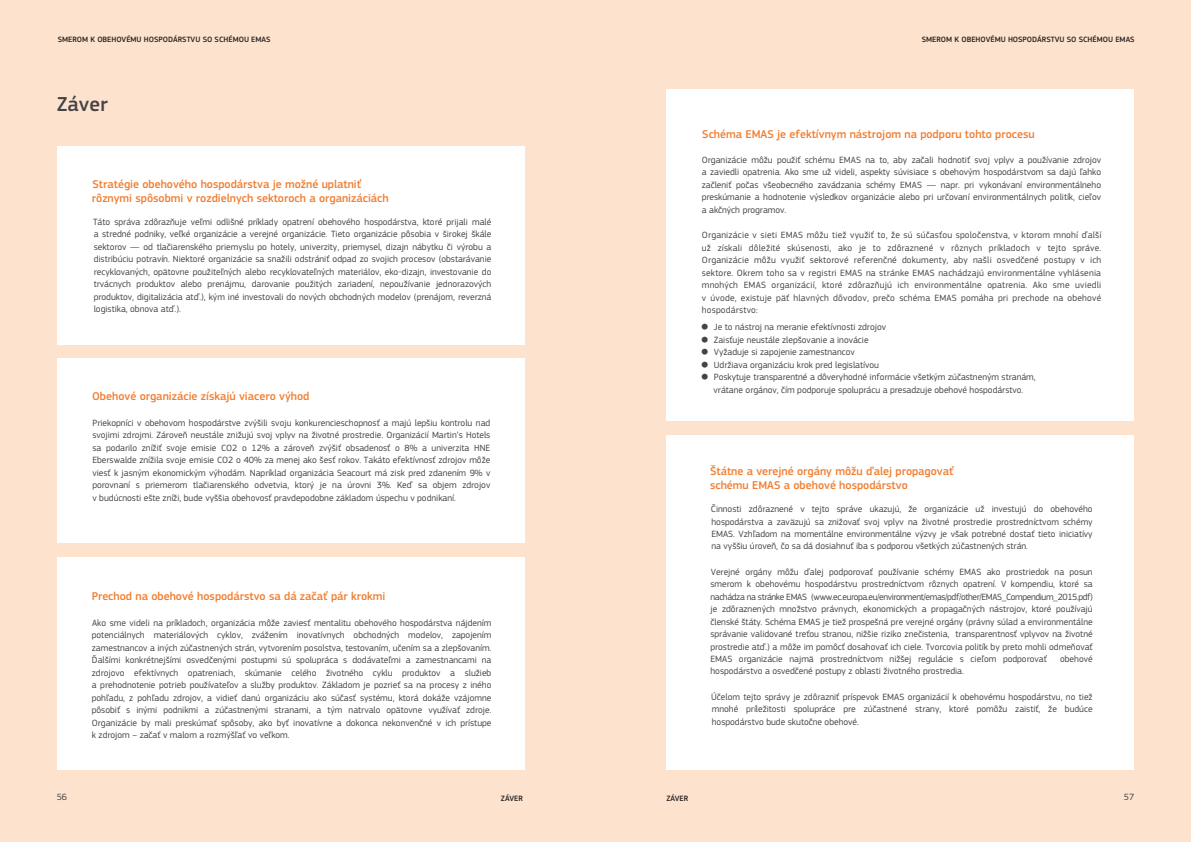
<style>
.page{position:relative;width:1191px;height:842px;background:#fff}
.page>*{position:absolute;margin:0;border:0;box-sizing:border-box;transform-origin:0 0}
.t1{font:500 21px "EC Square Sans Pro";color:#454346}
.t2{font:500 11.8px/14.1px "EC Square Sans Pro";color:#f07e31}
.t3{font:9.4px/12.5px "EC Square Sans Pro";color:#454346;text-align:justify}
.t4{font:500 8px "EC Square Sans Pro";color:#231f20}
.s1{font-weight:500}
</style>
<div class="page">
<div style="left:595px;top:0;width:596px;height:842px;background:#fde2cd"></div>
<div style="left:0;top:0;width:595px;height:842px;background:#fde2cd"></div>
<div style="left:666px;top:89px;width:468px;height:332px;background:#fff"></div>
<div style="left:666px;top:435px;width:468px;height:335px;background:#fff"></div>
<div style="left:57px;top:146px;width:467px;height:198px;background:#fff"></div>
<div style="left:57px;top:359px;width:467px;height:184px;background:#fff"></div>
<div style="left:57px;top:557px;width:467px;height:213px;background:#fff"></div>
<p class="t4" style="left:58px;top:35px;width:214px">SMEROM K OBEHOVÉMU HOSPODÁRSTVU SO SCHÉMOU EMAS</p>
<p class="t4" style="left:921px;top:35px;width:214px">SMEROM K OBEHOVÉMU HOSPODÁRSTVU SO SCHÉMOU EMAS</p>
<p class="t1" style="left:57px;top:91px;width:52px">Záver</p>
<p class="t2" style="left:92px;top:177px;width:298px">Stratégie obehového hospodárstva je možné uplatniť rôznymi spôsobmi v rozdielnych sektoroch a organizáciách</p>
<p class="t3" style="left:93px;top:215px;width:400px">Táto správa zdôrazňuje veľmi odlišné príklady opatrení obehového hospodárstva, ktoré prijali malé a stredné podniky, veľké organizácie a verejné organizácie. Tieto organizácie pôsobia v širokej škále sektorov — od tlačiarenského priemyslu po hotely, univerzity, priemysel, dizajn nábytku či výrobu a distribúciu potravín. Niektoré organizácie sa snažili odstrániť odpad zo svojich procesov (obstarávanie recyklovaných, opätovne použiteľných alebo recyklovateľných materiálov, eko-dizajn, investovanie do trvácnych produktov alebo prenájmu, darovanie použitých zariadení, nepoužívanie jednorazových produktov, digitalizácia atď.), kým iné investovali do nových obchodných modelov (prenájom, reverzná logistika, obnova atď.).</p>
<p class="t2" style="left:92px;top:390px;width:219px">Obehové organizácie získajú viacero výhod</p>
<p class="t3" style="left:92px;top:416px;width:399px">Priekopníci v obehovom hospodárstve zvýšili svoju konkurencieschopnosť a majú lepšiu kontrolu nad svojimi zdrojmi. Zároveň neustále znižujú svoj vplyv na životné prostredie. Organizácií Martin’s Hotels sa podarilo znížiť svoje emisie CO2 o 12% a zároveň zvýšiť obsadenosť o 8% a univerzita HNE Eberswalde znížila svoje emisie CO2 o 40% za menej ako šesť rokov. Takáto efektívnosť zdrojov môže viesť k jasným ekonomickým výhodám. Napríklad organizácia Seacourt má zisk pred zdanením 9% v porovnaní s priemerom tlačiarenského odvetvia, ktorý je na úrovni 3%. Keď sa objem zdrojov v budúcnosti ešte zníži, bude vyššia obehovosť pravdepodobne základom úspechu v podnikaní.</p>
<p class="t2" style="left:92px;top:590px;width:295px">Prechod na obehové hospodárstvo sa dá začať pár krokmi</p>
<p class="t3" style="left:92px;top:616px;width:401px">Ako sme videli na príkladoch, organizácia môže zaviesť mentalitu obehového hospodárstva nájdením potenciálnych materiálových cyklov, zvážením inovatívnych obchodných modelov, zapojením zamestnancov a iných zúčastnených strán, vytvorením posolstva, testovaním, učením sa a zlepšovaním.<br>Ďalšími konkrétnejšími osvedčenými postupmi sú spolupráca s dodávateľmi a zamestnancami na zdrojovo efektívnych opatreniach, skúmanie celého životného cyklu produktov a služieb a prehodnotenie potrieb používateľov a služby produktov. Základom je pozrieť sa na procesy z iného pohľadu, z pohľadu zdrojov, a vidieť danú organizáciu ako súčasť systému, ktorá dokáže vzájomne pôsobiť s inými podnikmi a zúčastnenými stranami, a tým natrvalo opätovne využívať zdroje.<br>Organizácie by mali preskúmať spôsoby, ako byť inovatívne a dokonca nekonvenčné v ich prístupe k zdrojom – začať v malom a rozmýšľať vo veľkom.</p>
<p class="t2" style="left:702px;top:127px;width:334px">Schéma EMAS je efektívnym nástrojom na podporu tohto procesu</p>
<p class="t3" style="left:702px;top:154px;width:401px">Organizácie môžu použiť schému EMAS na to, aby začali hodnotiť svoj vplyv a používanie zdrojov a zaviedli opatrenia. Ako sme už videli, aspekty súvisiace s obehovým hospodárstvom sa dajú ľahko začleniť počas všeobecného zavádzania schémy EMAS — napr. pri vykonávaní environmentálneho preskúmanie a hodnotenie výsledkov organizácie alebo pri určovaní environmentálnych politík, cieľov a akčných programov.</p>
<p class="t3" style="left:702px;top:229px;width:401px">Organizácie v sieti EMAS môžu tiež využiť to, že sú súčasťou spoločenstva, v ktorom mnohí ďalší už získali dôležité skúsenosti, ako je to zdôraznené v rôznych príkladoch v tejto správe.<br>Organizácie môžu využiť sektorové referenčné dokumenty, aby našli osvedčené postupy v ich sektore. Okrem toho sa v registri EMAS na stránke EMAS nachádzajú environmentálne vyhlásenia mnohých EMAS organizácií, ktoré zdôrazňujú ich environmentálne opatrenia. Ako sme uviedli v úvode, existuje päť hlavných dôvodov, prečo schéma EMAS pomáha pri prechode na obehové hospodárstvo:</p>
<p class="t3" style="left:701px;top:321px;width:187px"><span class="s1">●</span> Je to nástroj na meranie efektívnosti zdrojov</p>
<p class="t3" style="left:701px;top:334px;width:169px"><span class="s1">●</span> Zaisťuje neustále zlepšovanie a inovácie</p>
<p class="t3" style="left:701px;top:346px;width:156px"><span class="s1">●</span> Vyžaduje si zapojenie zamestnancov</p>
<p class="t3" style="left:701px;top:359px;width:180px"><span class="s1">●</span> Udržiava organizáciu krok pred legislatívou</p>
<p class="t3" style="left:701px;top:371px;width:336px;text-align:center"><span class="s1">●</span> Poskytuje transparentné a dôveryhodné informácie všetkým zúčastneným stranám, vrátane orgánov, čím podporuje spoluprácu a presadzuje obehové hospodárstvo.</p>
<p class="t2" style="left:710px;top:464px;width:245px">Štátne a verejné orgány môžu ďalej propagovať schému EMAS a obehové hospodárstvo</p>
<p class="t3" style="left:711px;top:503px;width:383px">Činnosti zdôraznené v tejto správe ukazujú, že organizácie už investujú do obehového hospodárstva a zaväzujú sa znižovať svoj vplyv na životné prostredie prostredníctvom schémy EMAS. Vzhľadom na momentálne environmentálne výzvy je však potrebné dostať tieto iniciatívy na vyššiu úroveň, čo sa dá dosiahnuť iba s podporou všetkých zúčastnených strán.</p>
<p class="t3" style="left:710px;top:565px;width:384px">Verejné orgány môžu ďalej podporovať používanie schémy EMAS ako prostriedok na posun smerom k obehovému hospodárstvu prostredníctvom rôznych opatrení. V kompendiu, ktoré sa nachádza na stránke EMAS (www.ec.europa.eu/environment/emas/pdf/other/EMAS_Compendium_2015.pdf) je zdôraznených množstvo právnych, ekonomických a propagačných nástrojov, ktoré používajú členské štáty. Schéma EMAS je tiež prospešná pre verejné orgány (právny súlad a environmentálne správanie validované treťou stranou, nižšie riziko znečistenia, transparentnosť vplyvov na životné prostredie atď.) a môže im pomôcť dosahovať ich ciele. Tvorcovia politík by preto mohli odmeňovať EMAS organizácie najmä prostredníctvom nižšej regulácie s cieľom podporovať</p>
<p class="t3" style="left:1060px;top:653px;width:34px">obehové</p>
<p class="t3" style="left:710px;top:665px;width:255px">hospodárstvo a osvedčené postupy z oblasti životného prostredia.</p>
<p class="t3" style="left:711px;top:690px;width:383px">Účelom tejto správy je zdôrazniť príspevok EMAS organizácií k obehovému hospodárstvu, no tiež mnohé príležitosti spolupráce pre zúčastnené strany, ktoré pomôžu zaistiť, že budúce hospodárstvo bude skutočne obehové.</p>
<p class="t3" style="left:57px;top:791px;width:12px">56</p>
<p class="t4" style="left:501px;top:793px;width:23px">ZÁVER</p>
<p class="t4" style="left:666px;top:793px;width:23px">ZÁVER</p>
<p class="t3" style="left:1123px;top:791px;width:12px">57</p>
</div>
